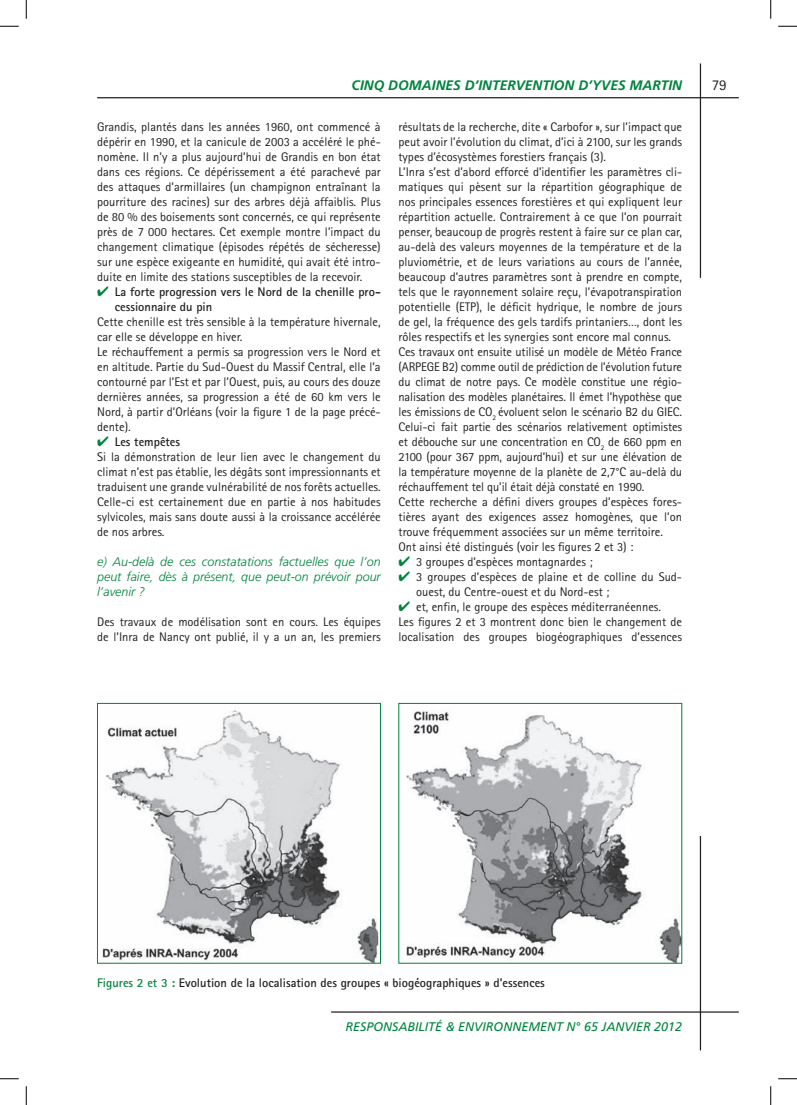
<style>
.page{position:relative;width:797px;height:1105px;background:#fff}
.page>*{position:absolute;margin:0;border:0;box-sizing:border-box;transform-origin:0 0}
.t1{font:15px "Rotis Sans Serif";color:#231f20}
.t2{font:italic 700 13.75px "Frutiger";color:#00843d}
.t3{font:12.5px/15px "Rotis Sans Serif";color:#231f20}
.t4{font:700 12.5px/15px "Rotis Sans Serif";color:#231f20}
.t5{font:italic 300 12.5px/15px "Frutiger";color:#00843d;text-align:justify}
.t6{font:italic 12.5px "Frutiger";color:#00843d}
.s1{color:#00843d}
.s2{font-style:italic}
.s3{font-weight:700}
</style>
<div class="page">
<hr style="left:97px;top:97px;width:641px;height:1px;background:#231f20">
<hr style="left:331px;top:1011px;width:407px;height:2px;background:#231f20">
<hr style="left:699px;top:63px;width:2px;height:215px;background:#231f20">
<hr style="left:699px;top:836px;width:2px;height:214px;background:#231f20">
<img style="left:102px;top:710px;width:277px;height:251px">
<div style="left:97px;top:703px;width:284px;height:260px;border:1px solid #00843d"></div>
<img style="left:406px;top:711px;width:274px;height:250px">
<svg style="left:0;top:25px;width:19px;height:2px"></svg>
<svg style="left:778px;top:25px;width:19px;height:2px"></svg>
<svg style="left:0;top:1078px;width:19px;height:1px"></svg>
<svg style="left:778px;top:1078px;width:19px;height:1px"></svg>
<svg style="left:25px;top:0;width:2px;height:19px"></svg>
<svg style="left:25px;top:1086px;width:2px;height:19px"></svg>
<svg style="left:770px;top:0;width:1px;height:19px"></svg>
<svg style="left:770px;top:1086px;width:1px;height:19px"></svg>
<p class="t2" style="left:351px;top:77px;width:332px">CINQ DOMAINES D’INTERVENTION D’YVES MARTIN</p>
<p class="t1" style="left:711px;top:76px;width:16px">79</p>
<p class="t3" style="left:97px;top:119px;width:285px;text-align:justify">Grandis, plantés dans les années 1960, ont commencé à dépérir en 1990, et la canicule de 2003 a accéléré le phé&shy;nomène. Il n’y a plus aujourd’hui de Grandis en bon état dans ces régions. Ce dépérissement a été parachevé par des attaques d’armillaires (un champignon entraînant la pourriture des racines) sur des arbres déjà affaiblis. Plus de 80 % des boisements sont concernés, ce qui représente près de 7 000 hectares. Cet exemple montre l’impact du changement climatique (épisodes répétés de sécheresse) sur une espèce exigeante en humidité, qui avait été intro&shy;duite en limite des stations susceptibles de la recevoir.</p>
<p class="t4" style="left:115px;top:284px;width:267px;text-indent:-18px"><span class="s1">✔</span> La forte progression vers le Nord de la chenille pro&shy;cessionnaire du pin</p>
<p class="t3" style="left:97px;top:314px;width:285px">Cette chenille est très sensible à la température hivernale, car elle se développe en hiver.<br>Le réchauffement a permis sa progression vers le Nord et en altitude. Partie du Sud-Ouest du Massif Central, elle l’a contourné par l’Est et par l’Ouest, puis, au cours des douze dernières années, sa progression a été de 60 km vers le Nord, à partir d’Orléans (voir la figure 1 de la page précé&shy;dente)<span class="s2">.</span></p>
<p class="t3" style="left:97px;top:434px;width:285px"><span class="s1">✔</span> <span class="s3">Les tempêtes<br></span>Si la démonstration de leur lien avec le changement du climat n’est pas établie, les dégâts sont impressionnants et traduisent une grande vulnérabilité de nos forêts actuelles.<br>Celle-ci est certainement due en partie à nos habitudes sylvicoles, mais sans doute aussi à la croissance accélérée de nos arbres.</p>
<p class="t5" style="left:97px;top:555px;width:285px">e) Au-delà de ces constatations factuelles que l’on peut faire, dès à présent, que peut-on prévoir pour l’avenir ?</p>
<p class="t3" style="left:97px;top:614px;width:285px">Des travaux de modélisation sont en cours. Les équipes de l’Inra de Nancy ont publié, il y a un an, les premiers</p>
<p class="t3" style="left:398px;top:119px;width:285px">résultats de la recherche, dite « Carbofor », sur l’impact que peut avoir l’évolution du climat, d’ici à 2100, sur les grands types d’écosystèmes forestiers français (3).<br>L’Inra s’est d’abord efforcé d’identifier les paramètres cli&shy;matiques qui pèsent sur la répartition géographique de nos principales essences forestières et qui expliquent leur répartition actuelle. Contrairement à ce que l’on pourrait penser, beaucoup de progrès restent à faire sur ce plan car, au-delà des valeurs moyennes de la température et de la pluviométrie, et de leurs variations au cours de l’année, beaucoup d’autres paramètres sont à prendre en compte, tels que le rayonnement solaire reçu, l’évapotranspiration potentielle (ETP), le déficit hydrique, le nombre de jours de gel, la fréquence des gels tardifs printaniers…, dont les rôles respectifs et les synergies sont encore mal connus.<br>Ces travaux ont ensuite utilisé un modèle de Météo France (ARPEGE B2) comme outil de prédiction de l’évolution future du climat de notre pays. Ce modèle constitue une régio&shy;nalisation des modèles planétaires. Il émet l’hypothèse que les émissions de CO<sub>2</sub> évoluent selon le scénario B2 du GIEC.<br>Celui-ci fait partie des scénarios relativement optimistes et débouche sur une concentration en CO<sub>2</sub> de 660 ppm en 2100 (pour 367 ppm, aujourd’hui) et sur une élévation de la température moyenne de la planète de 2,7°C au-delà du réchauffement tel qu’il était déjà constaté en 1990.<br>Cette recherche a défini divers groupes d’espèces fores&shy;tières ayant des exigences assez homogènes, que l’on trouve fréquemment associées sur un même territoire.<br>Ont ainsi été distingués (voir les figures 2 et 3) :</p>
<p class="t3" style="left:398px;top:554px;width:196px"><span class="s1">✔</span> 3 groupes d’espèces montagnardes ;</p>
<p class="t3" style="left:416px;top:569px;width:267px;text-indent:-18px"><span class="s1">✔</span> 3 groupes d’espèces de plaine et de colline du Sud&shy;ouest, du Centre-ouest et du Nord-est ;</p>
<p class="t3" style="left:398px;top:599px;width:285px"><span class="s1">✔</span> et, enfin, le groupe des espèces méditerranéennes.<br>Les figures 2 et 3 montrent donc bien le changement de localisation des groupes biogéographiques d’essences</p>
<p class="t4" style="left:97px;top:975px;width:449px"><span class="s1">Figures 2 et 3 :</span> Evolution de la localisation des groupes « biogéographiques » d’essences</p>
<p class="t6" style="left:345px;top:1020px;width:338px">RESPONSABILITÉ &amp; ENVIRONNEMENT N° 65 JANVIER 2012</p>
</div>
